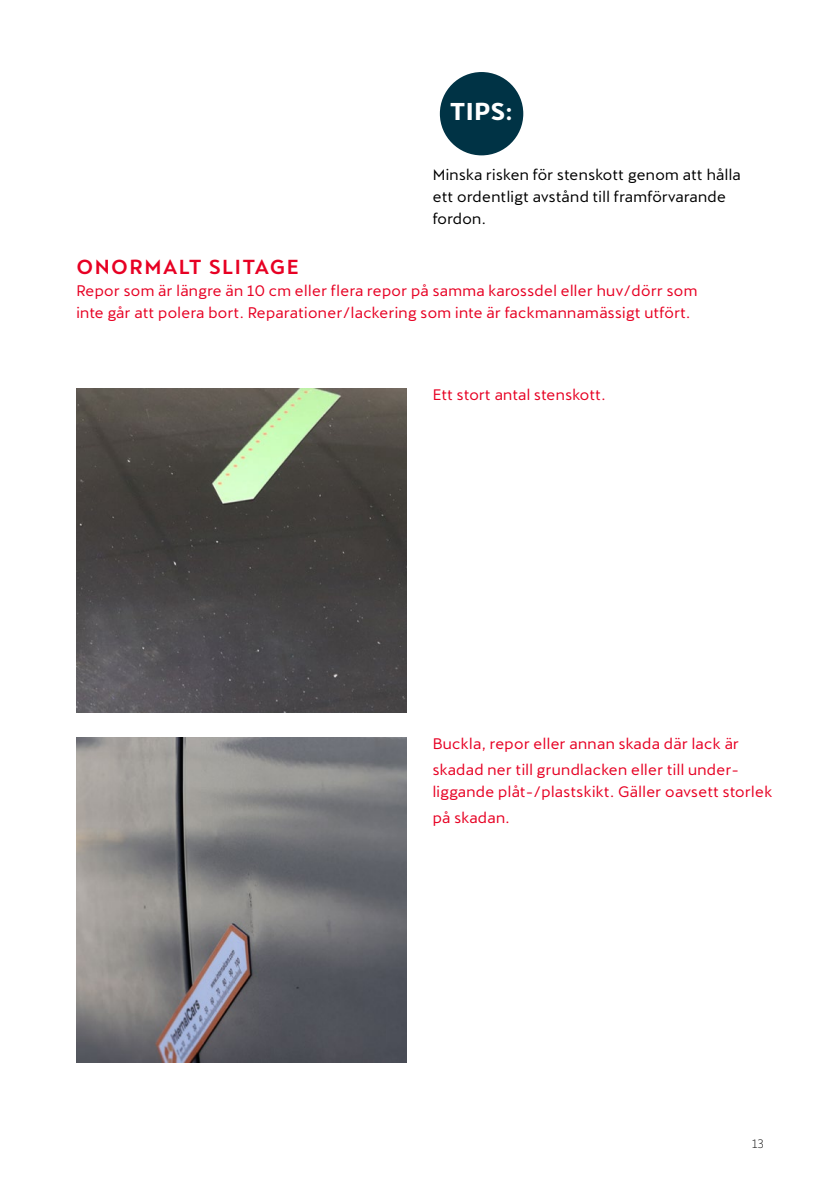
<style>
.page{position:relative;width:840px;height:1191px;background:#fff}
.page>*{position:absolute;margin:0;border:0;box-sizing:border-box;transform-origin:0 0}
.t1{font:700 24px "Cupra";color:#fff}
.Subline{font:500 20px "Cupra";letter-spacing:.075em;color:#e70023}
.Brödtext{font:15px/22px "Cupra";letter-spacing:.025em;color:#e70023}
.Brödtext-2{font:15px/22px "Cupra";letter-spacing:.025em;color:#000}
.t2{font:300 12px "Cupra";color:#000}
</style>
<div class="page">
<img style="left:76px;top:388px;width:330px;height:325px">
<img style="left:76px;top:738px;width:330px;height:324px">
<div style="left:439px;top:72px;width:84px;height:83px;background:#003345;border-radius:50%"></div>
<p class="t1" style="left:449px;top:98px;width:64px">TIPS:</p>
<p class="Brödtext-2" style="left:432px;top:161px;width:309px">Minska risken för stenskott genom att hålla ett ordentligt avstånd till framförvarande fordon.</p>
<p class="Subline" style="left:76px;top:255px;width:224px">ONORMALT SLITAGE</p>
<p class="Brödtext" style="left:76px;top:277px;width:622px">Repor som är längre än 10 cm eller flera repor på samma karossdel eller huv/dörr som inte går att polera bort. Reparationer/lackering som inte är fackmannamässigt utfört.</p>
<p class="Brödtext" style="left:432px;top:381px;width:174px">Ett stort antal stenskott.</p>
<p class="Brödtext" style="left:432px;top:730px;width:307px">Buckla, repor eller annan skada där lack är</p>
<p class="Brödtext" style="left:432px;top:756px;width:341px">skadad ner till grundlacken eller till under&shy;liggande plåt-/plastskikt. Gäller oavsett storlek</p>
<p class="Brödtext" style="left:432px;top:804px;width:78px">på skadan.</p>
<p class="t2" style="left:751px;top:1133px;width:13px">13</p>
</div>
